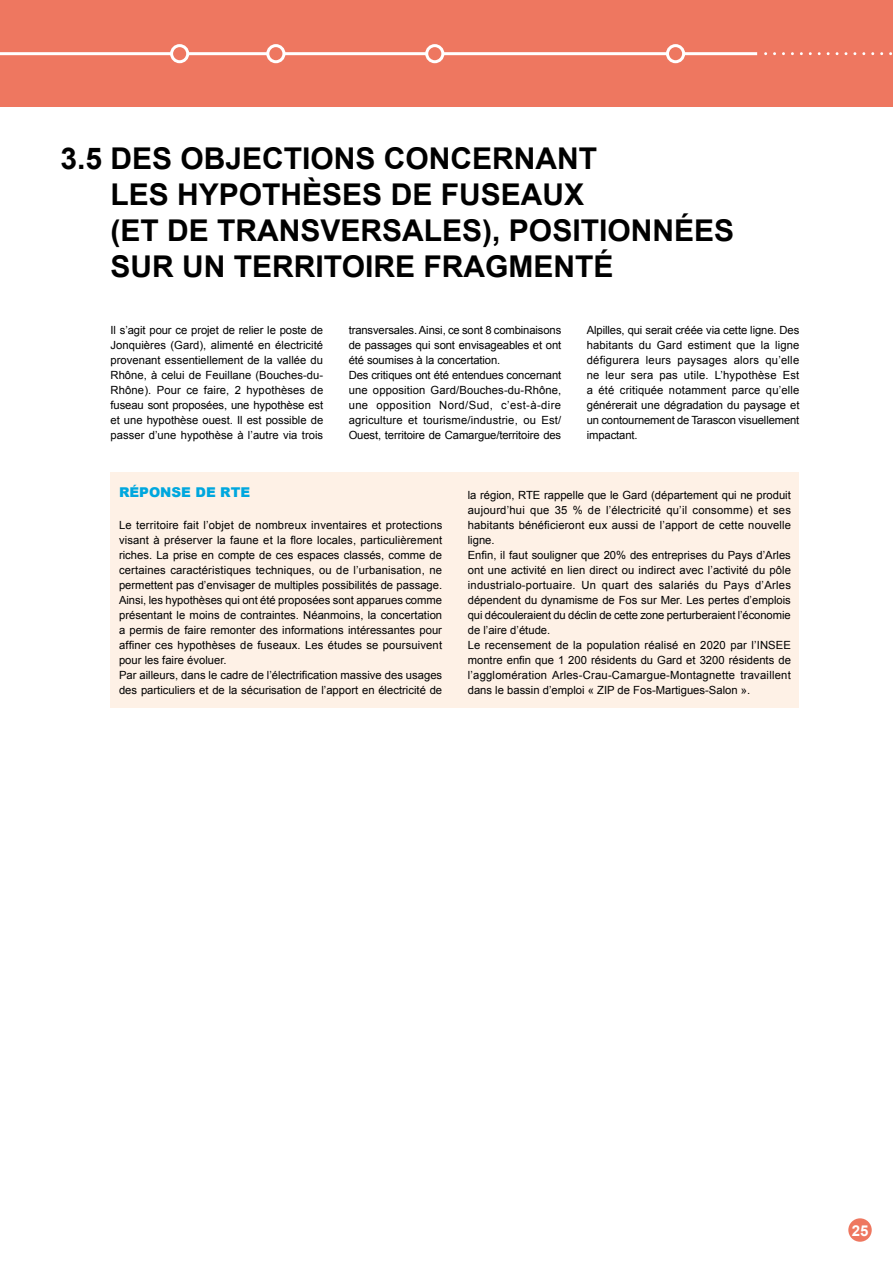
<style>
.page{position:relative;width:893px;height:1263px;background:#fff}
.page>*{position:absolute;margin:0;border:0;box-sizing:border-box;transform-origin:0 0}
.t1{font:700 30px/36px "Arial";color:#000}
.t2{font:700 15px "Arial";color:#fff}
.t3{font:900 13.5px "Arial";color:#00a7de}
.t4{font:11.25px/15px "Arial";color:#000}
</style>
<div class="page">
<div style="left:0;top:0;width:893px;height:106px;background:#ee7760"></div>
<hr style="left:0;top:52px;width:757px;height:3px;background:#fff">
<svg style="left:766px;top:52px;width:126px;height:3px"></svg>
<div style="left:667px;top:46px;width:17px;height:16px;background:#ee7760;border-radius:50%"></div>
<div style="left:666px;top:44px;width:19px;height:19px;border:3px solid #fff;border-radius:50%"></div>
<div style="left:427px;top:46px;width:16px;height:16px;background:#ee7760;border-radius:50%"></div>
<div style="left:425px;top:44px;width:19px;height:19px;border:3px solid #fff;border-radius:50%"></div>
<div style="left:268px;top:46px;width:16px;height:16px;background:#ee7760;border-radius:50%"></div>
<div style="left:266px;top:44px;width:19px;height:19px;border:3px solid #fff;border-radius:50%"></div>
<div style="left:172px;top:46px;width:16px;height:16px;background:#ee7760;border-radius:50%"></div>
<div style="left:170px;top:44px;width:19px;height:19px;border:3px solid #fff;border-radius:50%"></div>
<div style="left:848px;top:1218px;width:24px;height:24px;background:#ee7760;border-radius:50%"></div>
<div style="left:110px;top:472px;width:689px;height:236px;background:#fef1e6"></div>
<h1 class="t1" style="left:111px;top:141px;width:625px;text-indent:-50px">3.5 DES OBJECTIONS CONCERNANT<br>LES HYPOTHÈSES DE FUSEAUX<br>(ET DE TRANSVERSALES), POSITIONNÉES<br>SUR UN TERRITOIRE FRAGMENTÉ</h1>
<p class="t4" style="left:111px;top:322px;width:214px;text-align:justify">Il s’agit pour ce projet de relier le poste de Jonquières (Gard), alimenté en électricité provenant essentiellement de la vallée du Rhône, à celui de Feuillane (Bouches-du-Rhône). Pour ce faire, 2 hypothèses de fuseau sont proposées, une hypothèse est et une hypothèse ouest. Il est possible de passer d’une hypothèse à l’autre via trois</p>
<p class="t4" style="left:349px;top:322px;width:214px">transversales. Ainsi, ce sont 8 combinaisons de passages qui sont envisageables et ont été soumises à la concertation.<br>Des critiques ont été entendues concernant une opposition Gard/Bouches-du-Rhône, une opposition Nord/Sud, c’est-à-dire agriculture et tourisme/industrie, ou Est/ Ouest, territoire de Camargue/territoire des</p>
<p class="t4" style="left:587px;top:322px;width:214px;text-align:justify">Alpilles, qui serait créée via cette ligne. Des habitants du Gard estiment que la ligne défigurera leurs paysages alors qu’elle ne leur sera pas utile. L’hypothèse Est a été critiquée notamment parce qu’elle générerait une dégradation du paysage et un contournement de Tarascon visuellement impactant.</p>
<p class="t3" style="left:119px;top:483px;width:133px">RÉPONSE DE RTE</p>
<p class="t4" style="left:119px;top:517px;width:325px">Le territoire fait l’objet de nombreux inventaires et protections visant à préserver la faune et la flore locales, particulièrement riches. La prise en compte de ces espaces classés, comme de certaines caractéristiques techniques, ou de l’urbanisation, ne permettent pas d’envisager de multiples possibilités de passage.<br>Ainsi, les hypothèses qui ont été proposées sont apparues comme présentant le moins de contraintes. Néanmoins, la concertation a permis de faire remonter des informations intéressantes pour affiner ces hypothèses de fuseaux. Les études se poursuivent pour les faire évoluer.<br>Par ailleurs, dans le cadre de l’électrification massive des usages des particuliers et de la sécurisation de l’apport en électricité de</p>
<p class="t4" style="left:468px;top:487px;width:325px">la région, RTE rappelle que le Gard (département qui ne produit aujourd’hui que 35 % de l’électricité qu’il consomme) et ses habitants bénéficieront eux aussi de l’apport de cette nouvelle ligne.<br>Enfin, il faut souligner que 20% des entreprises du Pays d’Arles ont une activité en lien direct ou indirect avec l’activité du pôle industrialo-portuaire. Un quart des salariés du Pays d’Arles dépendent du dynamisme de Fos sur Mer. Les pertes d’emplois qui découleraient du déclin de cette zone perturberaient l’économie de l’aire d’étude.<br>Le recensement de la population réalisé en 2020 par l’INSEE montre enfin que 1 200 résidents du Gard et 3200 résidents de l’agglomération Arles-Crau-Camargue-Montagnette travaillent dans le bassin d’emploi « ZIP de Fos-Martigues-Salon ».</p>
<h2 class="t2" style="left:852px;top:1220px;width:18px">25</h2>
</div>
